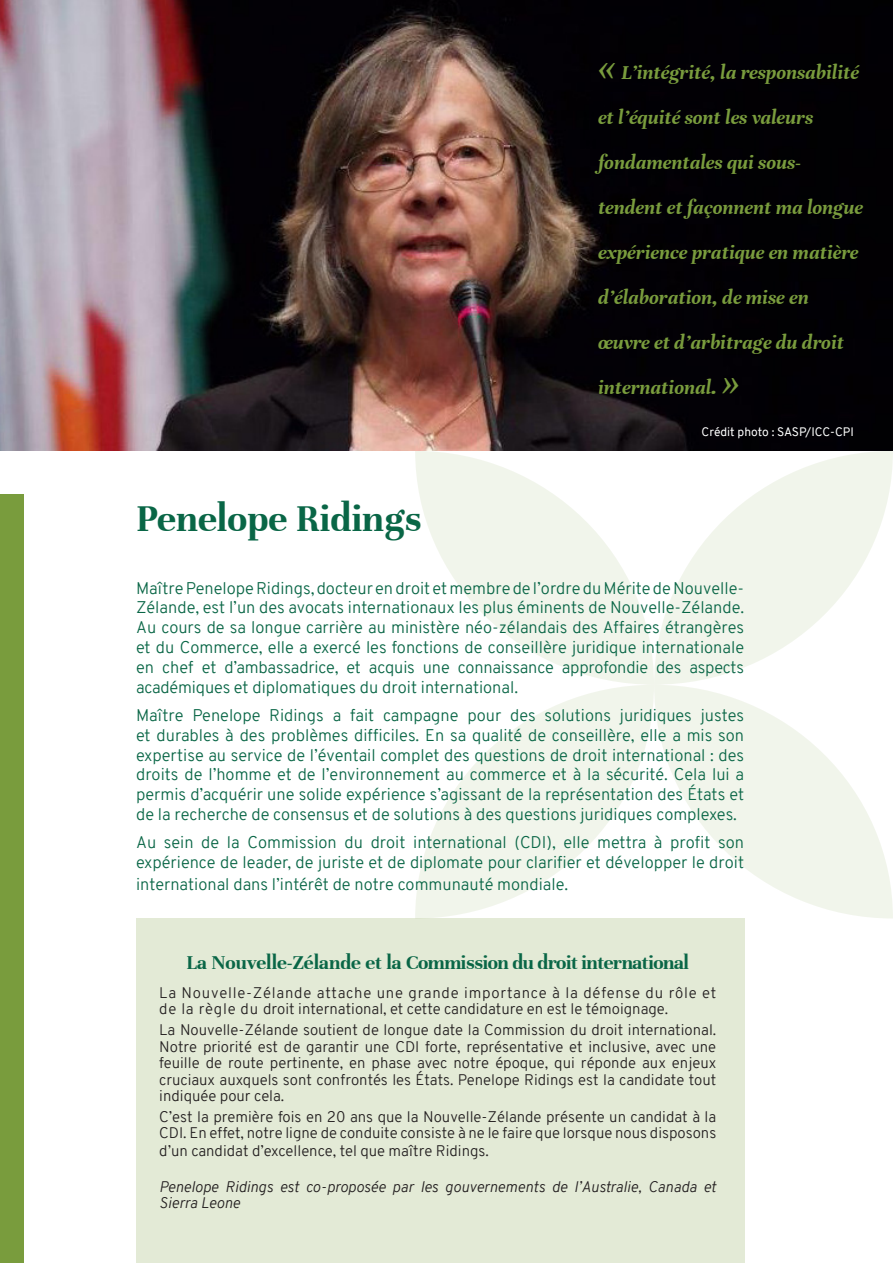
<style>
.page{position:relative;width:893px;height:1263px;background:#fff}
.page>*{position:absolute;margin:0;border:0;box-sizing:border-box;transform-origin:0 0}
.t1{font:700 40.5px "Unna";color:#096646}
.t2{font:italic 700 21px/45px "Unna";color:#799c3d}
.t3{font:700 21px "Unna";letter-spacing:-.02em;color:#096646}
.Paragraph_Style_1{font:300 16.5px/19.8px "Overpass";color:#096646;text-align:justify}
.Paragraph_Style_2{font:300 15px/16.5px "Overpass";color:#231f20;text-align:justify}
.Paragraph_Style_2-2{font:300 15px/16.5px "Overpass";letter-spacing:.05em;color:#231f20}
.Paragraph_Style_1-2{font:italic 300 15px/16.5px "Overpass";color:#231f20}
.t4{font:12px "Overpass";color:#fff}
.s1{font-weight:400;font-size:43.5px}
</style>
<div class="page">
<svg style="left:415px;top:451px;width:478px;height:467px;fill:#f1f5eb"></svg>
<div style="left:136px;top:918px;width:608px;height:345px;background:#e3ead6"></div>
<div style="left:0;top:494px;width:23px;height:769px;background:#799c3d"></div>
<img style="left:0;top:0;width:893px;height:451px">
<p class="t2" style="left:598px;top:50px;width:266px"><span class="s1">«</span> L’intégrité, la responsabilité et l’équité sont les valeurs fondamentales qui sous&shy;tendent et façonnent ma longue expérience pratique en matière d’élaboration, de mise en œuvre et d’arbitrage du droit international. <span class="s1">»</span></p>
<p class="t1" style="left:136px;top:495px;width:287px">Penelope Ridings</p>
<p class="t4" style="left:702px;top:423px;width:154px">Crédit photo : SASP/ICC-CPI</p>
<p class="Paragraph_Style_1" style="left:136px;top:578px;width:610px">Maître Penelope Ridings, docteur en droit et membre de l’ordre du Mérite de Nouvelle-Zélande, est l’un des avocats internationaux les plus éminents de Nouvelle-Zélande.<br>Au cours de sa longue carrière au ministère néo-zélandais des Affaires étrangères et du Commerce, elle a exercé les fonctions de conseillère juridique internationale en chef et d’ambassadrice, et acquis une connaissance approfondie des aspects académiques et diplomatiques du droit international.</p>
<p class="Paragraph_Style_1" style="left:136px;top:705px;width:610px">Maître Penelope Ridings a fait campagne pour des solutions juridiques justes et durables à des problèmes difficiles. En sa qualité de conseillère, elle a mis son expertise au service de l’éventail complet des questions de droit international : des droits de l’homme et de l’environnement au commerce et à la sécurité. Cela lui a permis d’acquérir une solide expérience s’agissant de la représentation des États et de la recherche de consensus et de solutions à des questions juridiques complexes.</p>
<p class="Paragraph_Style_1" style="left:136px;top:833px;width:610px">Au sein de la Commission du droit international (CDI), elle mettra à profit son expérience de leader, de juriste et de diplomate pour clarifier et développer le droit</p>
<p class="Paragraph_Style_1" style="left:136px;top:874px;width:434px">international dans l’intérêt de notre communauté mondiale.</p>
<p class="t3" style="left:186px;top:950px;width:504px">La Nouvelle-Zélande et la Commission du droit international</p>
<p class="Paragraph_Style_2-2" style="left:159px;top:984px;width:558px">La Nouvelle-Zélande attache une grande importance à la défense du rôle et de la règle du droit international, et cette candidature en est le témoignage.</p>
<p class="Paragraph_Style_2" style="left:159px;top:1022px;width:559px">La Nouvelle-Zélande soutient de longue date la Commission du droit international.<br>Notre priorité est de garantir une CDI forte, représentative et inclusive, avec une feuille de route pertinente, en phase avec notre époque, qui réponde aux enjeux cruciaux auxquels sont confrontés les États. Penelope Ridings est la candidate tout indiquée pour cela.</p>
<p class="Paragraph_Style_2" style="left:159px;top:1108px;width:559px">C’est la première fois en 20 ans que la Nouvelle-Zélande présente un candidat à la<br>CDI. En effet, notre ligne de conduite consiste à ne le faire que lorsque nous disposons</p>
<p class="Paragraph_Style_2" style="left:159px;top:1143px;width:331px">d’un candidat d’excellence, tel que maître Ridings.</p>
<p class="Paragraph_Style_1-2" style="left:159px;top:1178px;width:558px">Penelope Ridings est co-proposée par les gouvernements de l’Australie, Canada et<br>Sierra Leone</p>
</div>
